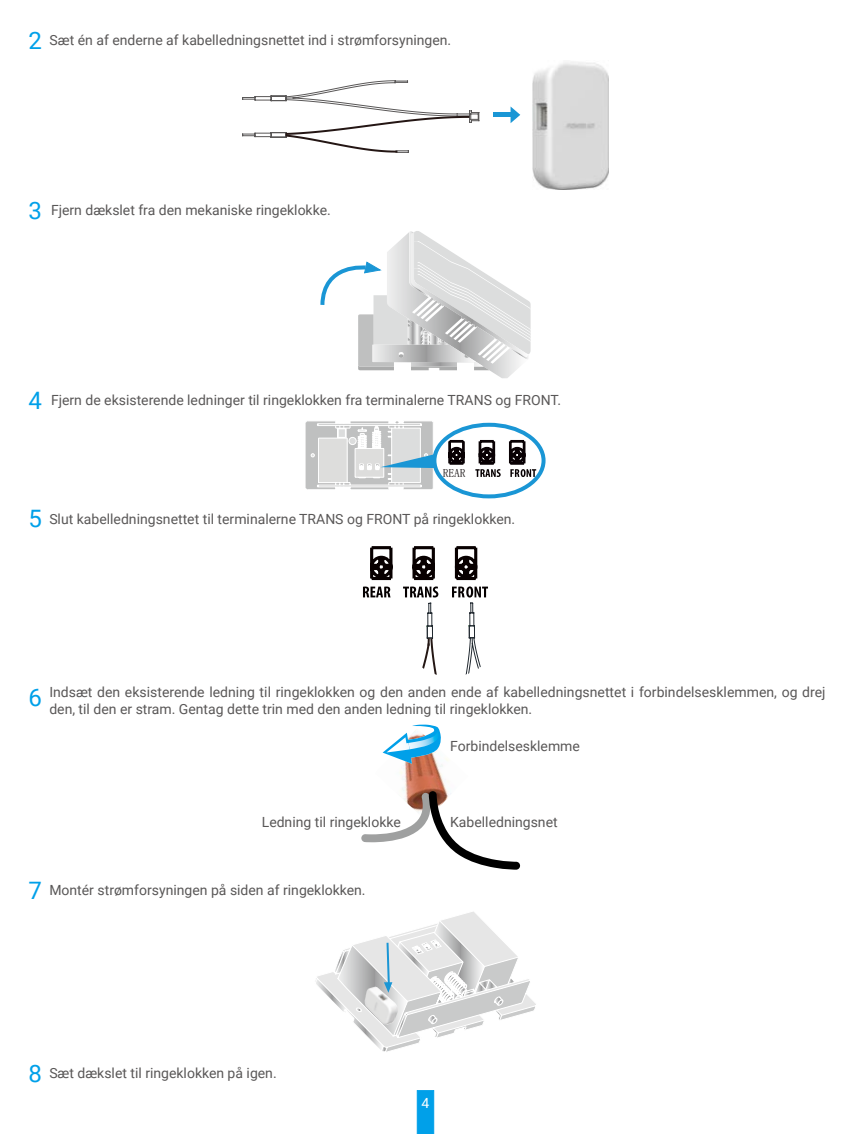
<style>
.page{position:relative;width:851px;height:1134px;background:#fff}
.page>*{position:absolute;margin:0;border:0;box-sizing:border-box;transform-origin:0 0}
.t1{font:14px/16.8px "Roboto";color:#595757}
.t2{font:14px "Roboto";color:#fff}
.t3{font:11.4px "Sim Sun";color:#070002}
.s1{font-size:24px;color:#00a0e9}
</style>
<div class="page">
<svg style="left:417px;top:1090px;width:17px;height:44px"></svg>
<img style="left:532px;top:62px;width:76px;height:128px">
<svg style="left:242px;top:80px;width:237px;height:73px"></svg>
<div style="left:493px;top:112px;width:17px;height:5px;background:#1a96d5"></div>
<svg style="left:510px;top:106px;width:10px;height:17px"></svg>
<svg style="left:320px;top:231px;width:210px;height:147px"></svg>
<svg style="left:442px;top:426px;width:94px;height:59px"></svg>
<div style="left:432px;top:423px;width:113px;height:75px;border:4px solid #1a96d5;border-radius:50%"></div>
<svg style="left:305px;top:421px;width:130px;height:69px"></svg>
<svg style="left:363px;top:546px;width:125px;height:129px"></svg>
<img style="left:399px;top:758px;width:49px;height:33px">
<svg style="left:361px;top:791px;width:159px;height:79px"></svg>
<svg style="left:382px;top:724px;width:59px;height:40px"></svg>
<img style="left:408px;top:730px;width:31px;height:19px">
<img style="left:386px;top:737px;width:23px;height:15px">
<svg style="left:316px;top:912px;width:220px;height:140px"></svg>
<img style="left:364px;top:987px;width:34px;height:38px">
<p class="t1" style="left:28px;top:31px;width:424px"><span class="s1">2</span> Sæt én af enderne af kabelledningsnettet ind i strømforsyningen.</p>
<p class="t1" style="left:28px;top:201px;width:304px"><span class="s1">3</span> Fjern dækslet fra den mekaniske ringeklokke.</p>
<p class="t1" style="left:28px;top:391px;width:534px"><span class="s1">4</span> Fjern de eksisterende ledninger til ringeklokken fra terminalerne TRANS og FRONT.</p>
<p class="t3" style="left:442px;top:467px;width:24px">REAR</p>
<p class="t1" style="left:28px;top:510px;width:488px"><span class="s1">5</span> Slut kabelledningsnettet til terminalerne TRANS og FRONT på ringeklokken.</p>
<p class="t1" style="left:49px;top:683px;width:777px;text-indent:-21px"><span class="s1">6</span> Indsæt den eksisterende ledning til ringeklokken og den anden ende af kabelledningsnettet i forbindelsesklemmen, og drej den, til den er stram. Gentag dette trin med den anden ledning til ringeklokken.</p>
<p class="t1" style="left:450px;top:737px;width:131px">Forbindelsesklemme</p>
<p class="t1" style="left:262px;top:813px;width:140px">Ledning til ringeklokke</p>
<p class="t1" style="left:450px;top:813px;width:109px">Kabelledningsnet</p>
<p class="t1" style="left:28px;top:881px;width:339px"><span class="s1">7</span> Montér strømforsyningen på siden af ringeklokken.</p>
<p class="t1" style="left:28px;top:1064px;width:250px"><span class="s1">8</span> Sæt dækslet til ringeklokken på igen.</p>
<p class="t2" style="left:421px;top:1093px;width:9px">4</p>
</div>
